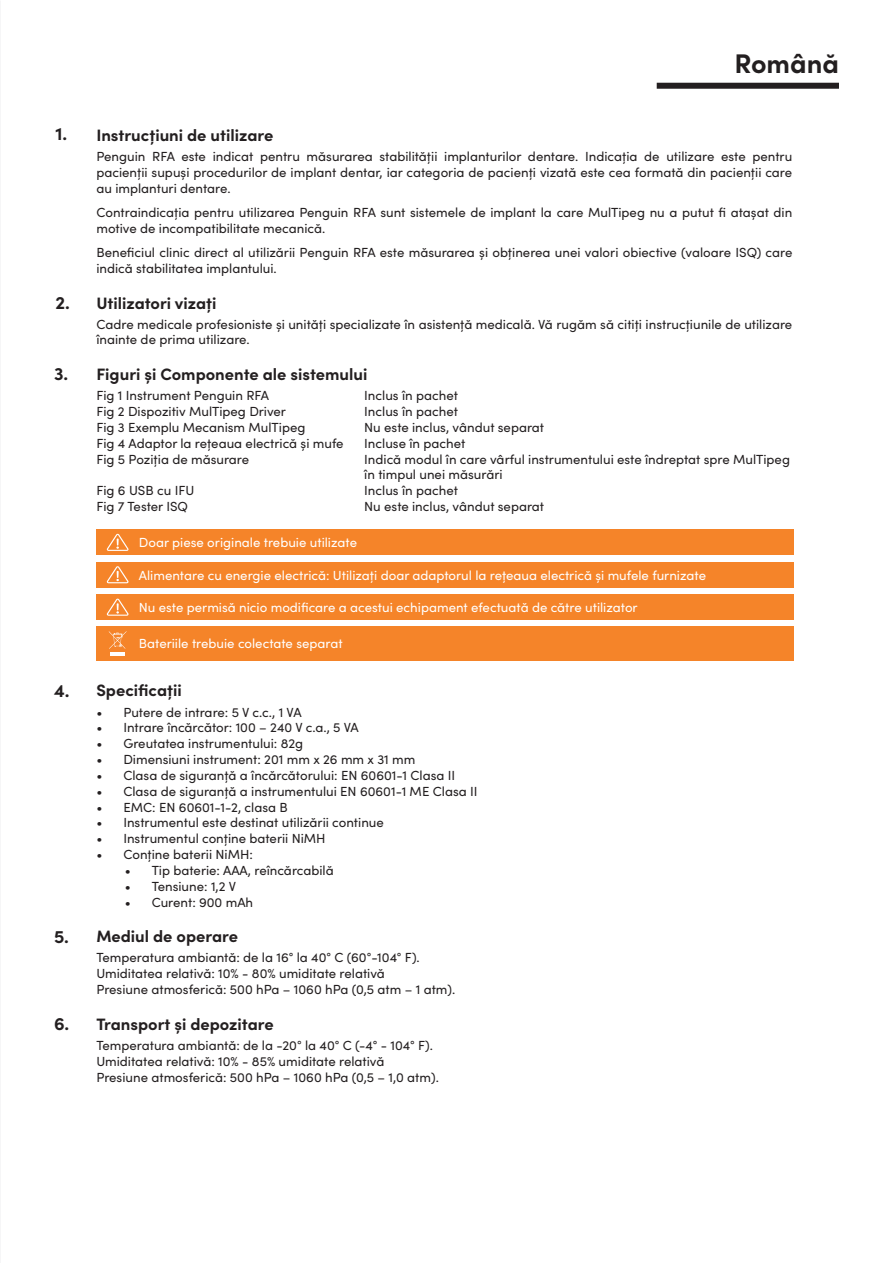
<style>
.page{position:relative;width:893px;height:1263px;background:#fff}
.page>*{position:absolute;margin:0;border:0;box-sizing:border-box;transform-origin:0 0}
.t1{font:700 27px "Sofia Pro";color:#231f20}
.Section_number{font:700 18px "Sofia Pro";color:#231f20}
.Heading_1{font:700 16.5px "Sofia Pro";color:#231f20}
.Body_1{font:13.2px/15.9px "Sofia Pro";color:#231f20}
.Text_boxes{font:13.2px "Sofia Pro";color:#fff}
</style>
<div class="page">
<div style="left:657px;top:83px;width:182px;height:6px;background:#231f20"></div>
<div style="left:96px;top:530px;width:698px;height:25px;background:#f58429"></div>
<svg style="left:107px;top:534px;width:22px;height:17px"></svg>
<div style="left:96px;top:562px;width:698px;height:25px;background:#f58429"></div>
<svg style="left:107px;top:566px;width:22px;height:17px"></svg>
<div style="left:96px;top:594px;width:698px;height:26px;background:#f58429"></div>
<svg style="left:107px;top:599px;width:22px;height:17px"></svg>
<div style="left:96px;top:627px;width:698px;height:34px;background:#f58429"></div>
<svg style="left:109px;top:631px;width:17px;height:18px"></svg>
<hr style="left:110px;top:652px;width:15px;height:4px;background:#fff">
<p class="Section_number" style="left:55px;top:120px;width:13px">1.</p>
<p class="Section_number" style="left:55px;top:288px;width:16px">2.</p>
<p class="Section_number" style="left:54px;top:360px;width:16px">3.</p>
<p class="Section_number" style="left:54px;top:677px;width:17px">4.</p>
<p class="Section_number" style="left:54px;top:923px;width:17px">5.</p>
<p class="Section_number" style="left:54px;top:1010px;width:17px">6.</p>
<p class="t1" style="left:734px;top:43px;width:106px">Română</p>
<p class="Heading_1" style="left:96px;top:122px;width:178px">Instrucțiuni de utilizare</p>
<p class="Body_1" style="left:96px;top:148px;width:697px;text-align:justify">Penguin RFA este indicat pentru măsurarea stabilității implanturilor dentare. Indicația de utilizare este pentru pacienții supuși procedurilor de implant dentar, iar categoria de pacienți vizată este cea formată din pacienții care au implanturi dentare.</p>
<p class="Body_1" style="left:96px;top:204px;width:697px">Contraindicația pentru utilizarea Penguin RFA sunt sistemele de implant la care MulTipeg nu a putut fi atașat din motive de incompatibilitate mecanică.</p>
<p class="Body_1" style="left:96px;top:244px;width:697px">Beneficiul clinic direct al utilizării Penguin RFA este măsurarea și obținerea unei valori obiective (valoare ISQ) care indică stabilitatea implantului.</p>
<p class="Heading_1" style="left:96px;top:290px;width:122px">Utilizatori vizați</p>
<p class="Body_1" style="left:96px;top:315px;width:697px">Cadre medicale profesioniste și unități specializate în asistență medicală. Vă rugăm să citiți instrucțiunile de utilizare înainte de prima utilizare.</p>
<p class="Heading_1" style="left:96px;top:362px;width:272px">Figuri și Componente ale sistemului</p>
<p class="Body_1" style="left:96px;top:387px;width:174px">Fig 1 Instrument Penguin RFA</p>
<p class="Body_1" style="left:364px;top:387px;width:95px">Inclus în pachet</p>
<p class="Body_1" style="left:96px;top:403px;width:191px">Fig 2 Dispozitiv MulTipeg Driver</p>
<p class="Body_1" style="left:364px;top:403px;width:95px">Inclus în pachet</p>
<p class="Body_1" style="left:96px;top:419px;width:211px">Fig 3 Exemplu Mecanism MulTipeg</p>
<p class="Body_1" style="left:364px;top:419px;width:181px">Nu este inclus, vândut separat</p>
<p class="Body_1" style="left:96px;top:434px;width:249px">Fig 4 Adaptor la rețeaua electrică și mufe</p>
<p class="Body_1" style="left:364px;top:434px;width:103px">Incluse în pachet</p>
<p class="Body_1" style="left:96px;top:450px;width:154px">Fig 5 Poziția de măsurare</p>
<p class="Body_1" style="left:364px;top:450px;width:427px">Indică modul în care vârful instrumentului este îndreptat spre MulTipeg în timpul unei măsurări</p>
<p class="Body_1" style="left:96px;top:482px;width:99px">Fig 6 USB cu IFU</p>
<p class="Body_1" style="left:364px;top:482px;width:95px">Inclus în pachet</p>
<p class="Body_1" style="left:96px;top:498px;width:93px">Fig 7 Tester ISQ</p>
<p class="Body_1" style="left:364px;top:498px;width:181px">Nu este inclus, vândut separat</p>
<p class="Text_boxes" style="left:139px;top:533px;width:220px">Doar piese originale trebuie utilizate</p>
<p class="Text_boxes" style="left:139px;top:565px;width:569px">Alimentare cu energie electrică: Utilizați doar adaptorul la rețeaua electrică și mufele furnizate</p>
<p class="Text_boxes" style="left:139px;top:598px;width:500px">Nu este permisă nicio modificare a acestui echipament efectuată de către utilizator</p>
<p class="Text_boxes" style="left:139px;top:634px;width:205px">Bateriile trebuie colectate separat</p>
<p class="Heading_1" style="left:96px;top:678px;width:87px">Specificații</p>
<p class="Body_1" style="left:96px;top:703px;width:207px">• Putere de intrare: 5 V c.c., 1 VA</p>
<p class="Body_1" style="left:96px;top:719px;width:264px">• Intrare încărcător: 100 – 240 V c.a., 5 VA</p>
<p class="Body_1" style="left:96px;top:735px;width:208px">• Greutatea instrumentului: 82g</p>
<p class="Body_1" style="left:96px;top:751px;width:321px">• Dimensiuni instrument: 201 mm x 26 mm x 31 mm</p>
<p class="Body_1" style="left:96px;top:767px;width:360px">• Clasa de siguranță a încărcătorului: EN 60601-1 Clasa II</p>
<p class="Body_1" style="left:96px;top:782px;width:383px">• Clasa de siguranță a instrumentului EN 60601-1 ME Clasa II</p>
<p class="Body_1" style="left:96px;top:798px;width:193px">• EMC: EN 60601-1-2, clasa B</p>
<p class="Body_1" style="left:96px;top:814px;width:289px">• Instrumentul este destinat utilizării continue</p>
<p class="Body_1" style="left:96px;top:830px;width:231px">• Instrumentul conține baterii NiMH</p>
<p class="Body_1" style="left:96px;top:846px;width:158px">• Conține baterii NiMH:</p>
<p class="Body_1" style="left:125px;top:862px;width:211px">• Tip baterie: AAA, reîncărcabilă</p>
<p class="Body_1" style="left:125px;top:877px;width:113px">• Tensiune: 1,2 V</p>
<p class="Body_1" style="left:125px;top:893px;width:130px">• Curent: 900 mAh</p>
<p class="Heading_1" style="left:96px;top:924px;width:143px">Mediul de operare</p>
<p class="Body_1" style="left:96px;top:949px;width:325px">Temperatura ambiantă: de la 16° la 40° C (60°-104° F).</p>
<p class="Body_1" style="left:96px;top:965px;width:360px">Umiditatea relativă: 10% - 80% umiditate relativă<br>Presiune atmosferică: 500 hPa – 1060 hPa (0,5 atm – 1 atm).</p>
<p class="Heading_1" style="left:96px;top:1011px;width:179px">Transport și depozitare</p>
<p class="Body_1" style="left:96px;top:1036px;width:344px">Temperatura ambiantă: de la -20° la 40° C (-4° - 104° F).<br>Umiditatea relativă: 10% - 85% umiditate relativă<br>Presiune atmosferică: 500 hPa – 1060 hPa (0,5 – 1,0 atm).</p>
</div>
